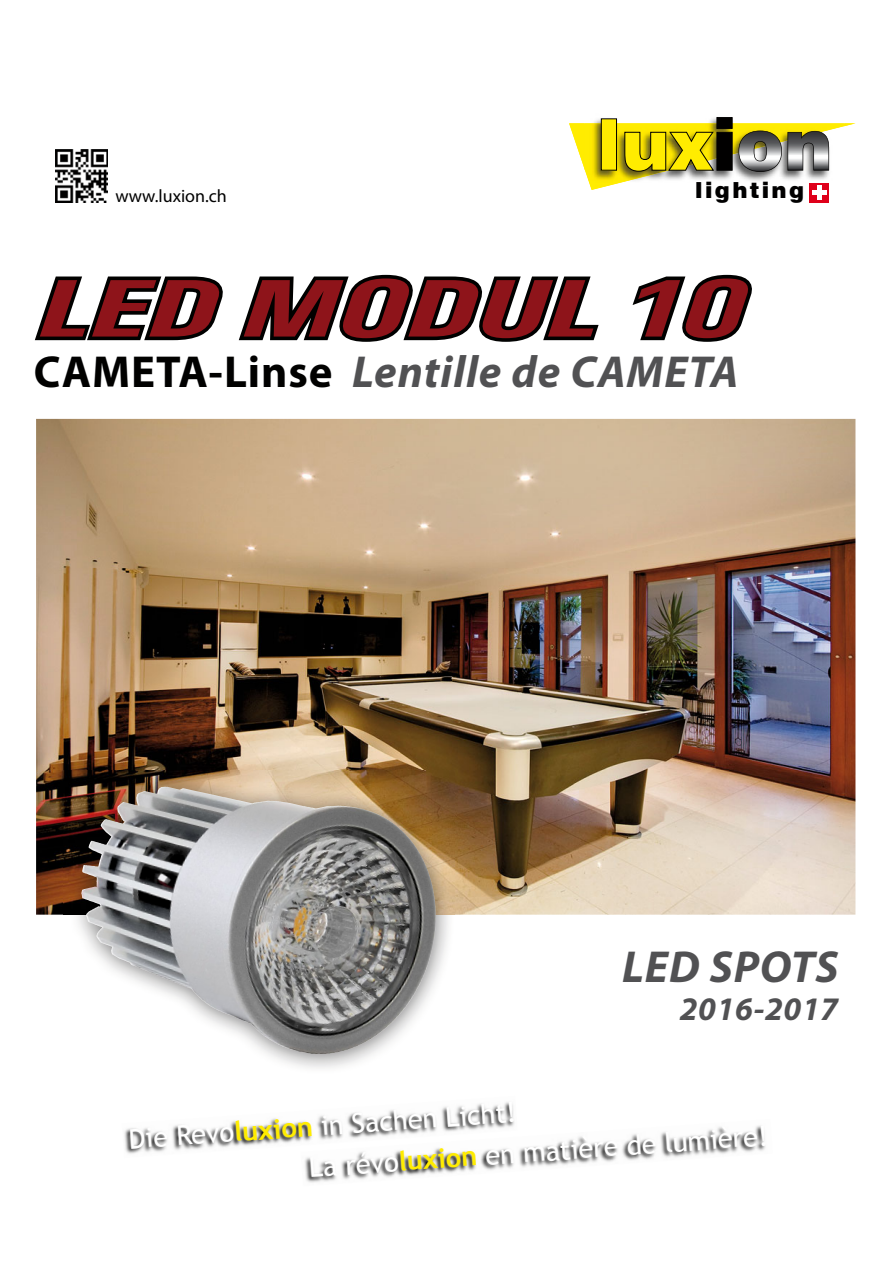
<style>
.page{position:relative;width:893px;height:1263px;background:#fff}
.page>*{position:absolute;margin:0;border:0;box-sizing:border-box;transform-origin:0 0}
.t1{font:italic 700 82.05px "Pt Utah Condensed";letter-spacing:-.04em;color:#8e141a;scale:1.65 1}
.t2{font:900 71.4px "Swiss 721 BT";color:#ffec00}
.t3{font:italic 700 45px "Myriad Pro";letter-spacing:.02em;color:#515153}
.t4{font:italic 700 33px "Myriad Pro";letter-spacing:.02em;color:#515153}
.t5{font:27.3px "Trebuchet MS";color:#fff}
.t6{font:27.15px "Trebuchet MS";color:#fff}
.t7{font:900 22.2px "Swiss 721 BT";letter-spacing:.105em;color:#010000}
.t8{font:18px "Myriad Pro";color:#010100}
.s1{color:#010000}
.s2{font-style:normal;color:#010100}
.s3{font-weight:700;color:#ffec00}
</style>
<div class="page">
<img style="left:36px;top:419px;width:819px;height:496px">
<svg style="left:569px;top:117px;width:286px;height:73px"></svg>
<div style="left:809px;top:183px;width:20px;height:20px;background:#df001a"></div>
<hr style="left:817px;top:185px;width:4px;height:15px;background:#fff">
<div style="left:812px;top:190px;width:14px;height:5px;background:#fff"></div>
<img style="left:55px;top:150px;width:53px;height:52px">
<img style="left:64px;top:771px;width:390px;height:298px">
<img style="left:87px;top:787px;width:78px;height:80px">
<img style="left:124px;top:1102px;width:390px;height:52px">
<img style="left:300px;top:1119px;width:466px;height:64px">
<svg style="left:35px;top:276px;width:185px;height:65px"></svg>
<svg style="left:238px;top:274px;width:361px;height:68px"></svg>
<svg style="left:632px;top:274px;width:119px;height:68px"></svg>
<p class="t8" style="left:115px;top:189px;width:113px">www.luxion.ch</p>
<h2 class="t2" style="left:597px;top:102px;width:141px">lux<span class="s1">i</span></h2>
<p class="t7" style="left:695px;top:177px;width:110px">lighting</p>
<h1 class="t1" style="left:41px;top:260px;width:432px">LED MODUL 10</h1>
<p class="t3" style="left:34px;top:345px;width:706px"><span class="s2">CAMETA-Linse</span> Lentille de CAMETA</p>
<p class="t3" style="left:622px;top:941px;width:218px">LED SPOTS</p>
<p class="t4" style="left:680px;top:989px;width:160px">2016-2017</p>
<p class="t5" style="left:128px;top:1123px;width:390px;rotate:-4deg">Die Revo<span class="s3">luxion</span> in Sachen Licht!</p>
<p class="t6" style="left:308px;top:1152px;width:461px;rotate:-4deg">La révo<span class="s3">luxion</span> en matière de lumière!</p>
</div>
